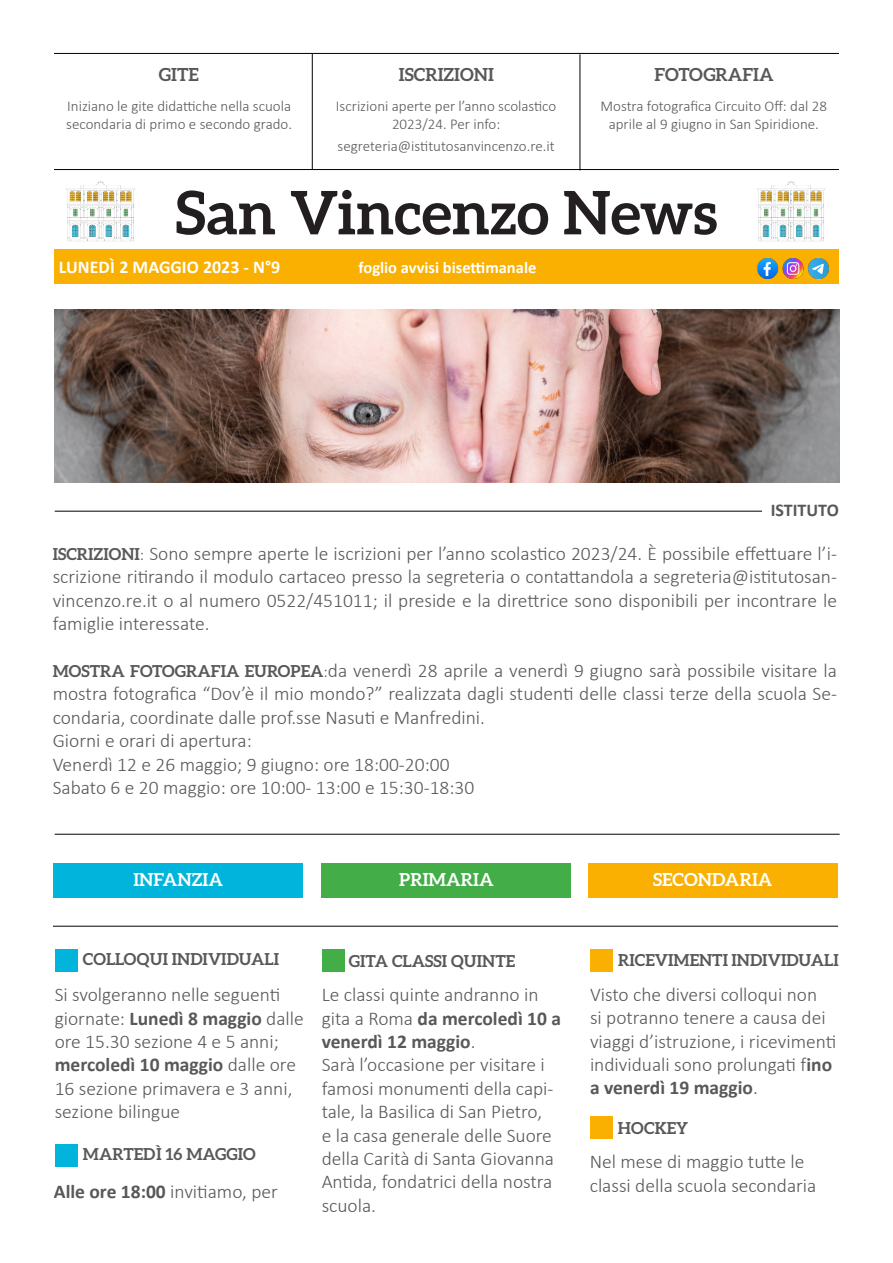
<style>
.page{position:relative;width:893px;height:1263px;background:#fff}
.page>*{position:absolute;margin:0;border:0;box-sizing:border-box;transform-origin:0 0}
.t1{font:700 60px "Aleo";color:#231f20}
.t2{font:300 19.5px/23.4px "Calibri";color:#57585a}
.t3{font:700 18px "Aleo";color:#fff}
.t4{font:700 18px "Aleo";color:#57585a}
.t5{font:700 18px "Calibri";color:#fff}
.t6{font:700 18px "Calibri";color:#57585a}
.t7{font:700 16.5px "Aleo";color:#57585a}
.t8{font:700 16.5px "Calibri";color:#fff}
.t9{font:300 15px/18px "Calibri";color:#57585a;text-align:center}
.s1{font-family:"Aleo";font-weight:700;font-size:16.5px}
.s2{font-size:16.5px}
.s3{font-weight:700}
</style>
<div class="page">
<div style="left:54px;top:249px;width:785px;height:35px;background:#f9b000"></div>
<hr style="left:54px;top:53px;width:785px;height:1px;background:#000">
<hr style="left:54px;top:169px;width:785px;height:1px;background:#000">
<hr style="left:312px;top:53px;width:1px;height:116px;background:#000">
<hr style="left:580px;top:54px;width:1px;height:116px;background:#000">
<img style="left:757px;top:257px;width:73px;height:23px">
<img style="left:66px;top:181px;width:69px;height:60px">
<img style="left:757px;top:181px;width:69px;height:60px">
<hr style="left:55px;top:511px;width:707px;height:1px;background:#000">
<hr style="left:55px;top:834px;width:785px;height:1px;background:#000">
<hr style="left:53px;top:926px;width:785px;height:1px;background:#000">
<div style="left:53px;top:863px;width:250px;height:35px;background:#01b4db"></div>
<div style="left:321px;top:863px;width:250px;height:35px;background:#43ad48"></div>
<div style="left:588px;top:863px;width:250px;height:35px;background:#f9b000"></div>
<div style="left:55px;top:949px;width:23px;height:23px;background:#01b4db"></div>
<div style="left:55px;top:1144px;width:23px;height:23px;background:#01b4db"></div>
<div style="left:590px;top:949px;width:23px;height:23px;background:#f9b000"></div>
<div style="left:590px;top:1116px;width:23px;height:23px;background:#f9b000"></div>
<div style="left:322px;top:949px;width:23px;height:23px;background:#43ad48"></div>
<img style="left:54px;top:309px;width:786px;height:174px">
<p class="t4" style="left:159px;top:64px;width:41px">GITE</p>
<p class="t9" style="left:66px;top:97px;width:227px;text-align:left">Iniziano le gite didattiche nella scuola secondaria di primo e secondo grado.</p>
<p class="t9" style="left:336px;top:97px;width:222px">Iscrizioni aperte per l’anno scolastico<br>2023/24. Per info:</p>
<p class="t9" style="left:338px;top:136px;width:219px">segreteria@istitutosanvincenzo.re.it</p>
<p class="t4" style="left:399px;top:64px;width:97px">ISCRIZIONI</p>
<p class="t4" style="left:654px;top:64px;width:121px">FOTOGRAFIA</p>
<p class="t9" style="left:601px;top:97px;width:228px">Mostra fotografica Circuito Off: dal 28 aprile al 9 giugno in San Spiridione.</p>
<h1 class="t1" style="left:175px;top:178px;width:543px">San Vincenzo News</h1>
<p class="t5" style="left:59px;top:254px;width:223px">LUNEDÌ 2 MAGGIO 2023 - N°9</p>
<p class="t8" style="left:358px;top:256px;width:179px">foglio avvisi bisettimanale</p>
<p class="t6" style="left:771px;top:498px;width:70px">ISTITUTO</p>
<p class="t2" style="left:53px;top:542px;width:786px;text-align:justify"><span class="s1">ISCRIZIONI</span><span class="s2">:</span> Sono sempre aperte le iscrizioni per l’anno scolastico 2023/24. È possibile effettuare l’i&shy;scrizione ritirando il modulo cartaceo presso la segreteria o contattandola a segreteria@istitutosan&shy;vincenzo.re.it o al numero 0522/451011; il preside e la direttrice sono disponibili per incontrare le famiglie interessate.</p>
<p class="t2" style="left:53px;top:659px;width:786px;text-align:justify"><span class="s1">MOSTRA FOTOGRAFIA EUROPEA</span><span class="s2">:</span>da venerdì 28 aprile a venerdì 9 giugno sarà possibile visitare la mostra fotografica “Dov’è il mio mondo?” realizzata dagli studenti delle classi terze della scuola Se&shy;condaria, coordinate dalle prof.sse Nasuti e Manfredini.</p>
<p class="t2" style="left:53px;top:729px;width:201px">Giorni e orari di apertura:</p>
<p class="t2" style="left:53px;top:752px;width:398px">Venerdì 12 e 26 maggio; 9 giugno: ore 18:00-20:00</p>
<p class="t2" style="left:53px;top:776px;width:423px">Sabato 6 e 20 maggio: ore 10:00- 13:00 e 15:30-18:30</p>
<p class="t3" style="left:133px;top:869px;width:91px">INFANZIA</p>
<p class="t3" style="left:399px;top:869px;width:96px">PRIMARIA</p>
<p class="t3" style="left:653px;top:869px;width:121px">SECONDARIA</p>
<p class="t7" style="left:83px;top:950px;width:198px">COLLOQUI INDIVIDUALI</p>
<p class="t2" style="left:55px;top:983px;width:251px">Si svolgeranno nelle seguenti giornate: <span class="s3">Lunedì 8 maggio</span> dalle ore 15.30 sezione 4 e 5 anni;</p>
<p class="t2" style="left:55px;top:1053px;width:243px"><span class="s3">mercoledì 10 maggio</span> dalle ore<br>16 sezione primavera e 3 anni, sezione bilingue</p>
<p class="t7" style="left:83px;top:1145px;width:174px">MARTEDÌ 16 MAGGIO</p>
<p class="t2" style="left:54px;top:1179px;width:225px"><span class="s3">Alle ore 18:00</span> invitiamo, per</p>
<p class="t7" style="left:349px;top:951px;width:168px">GITA CLASSI QUINTE</p>
<p class="t2" style="left:322px;top:983px;width:241px">Le classi quinte andranno in gita a Roma <span class="s3">da mercoledì 10 a venerdì 12 maggio</span>.</p>
<p class="t2" style="left:322px;top:1053px;width:234px">Sarà l’occasione per visitare i famosi monumenti della capi&shy;tale, la Basilica di San Pietro, e la casa generale delle Suore della Carità di Santa Giovanna<br>Antida, fondatrici della nostra scuola.</p>
<p class="t7" style="left:618px;top:951px;width:222px">RICEVIMENTI INDIVIDUALI</p>
<p class="t2" style="left:590px;top:982px;width:248px">Visto che diversi colloqui non<br>si potranno tenere a causa dei viaggi d’istruzione, i ricevimenti individuali sono prolungati f<span class="s3">ino a venerdì 19 maggio</span>.</p>
<p class="t7" style="left:618px;top:1118px;width:72px">HOCKEY</p>
<p class="t2" style="left:590px;top:1150px;width:228px">Nel mese di maggio tutte le classi della scuola secondaria</p>
</div>
